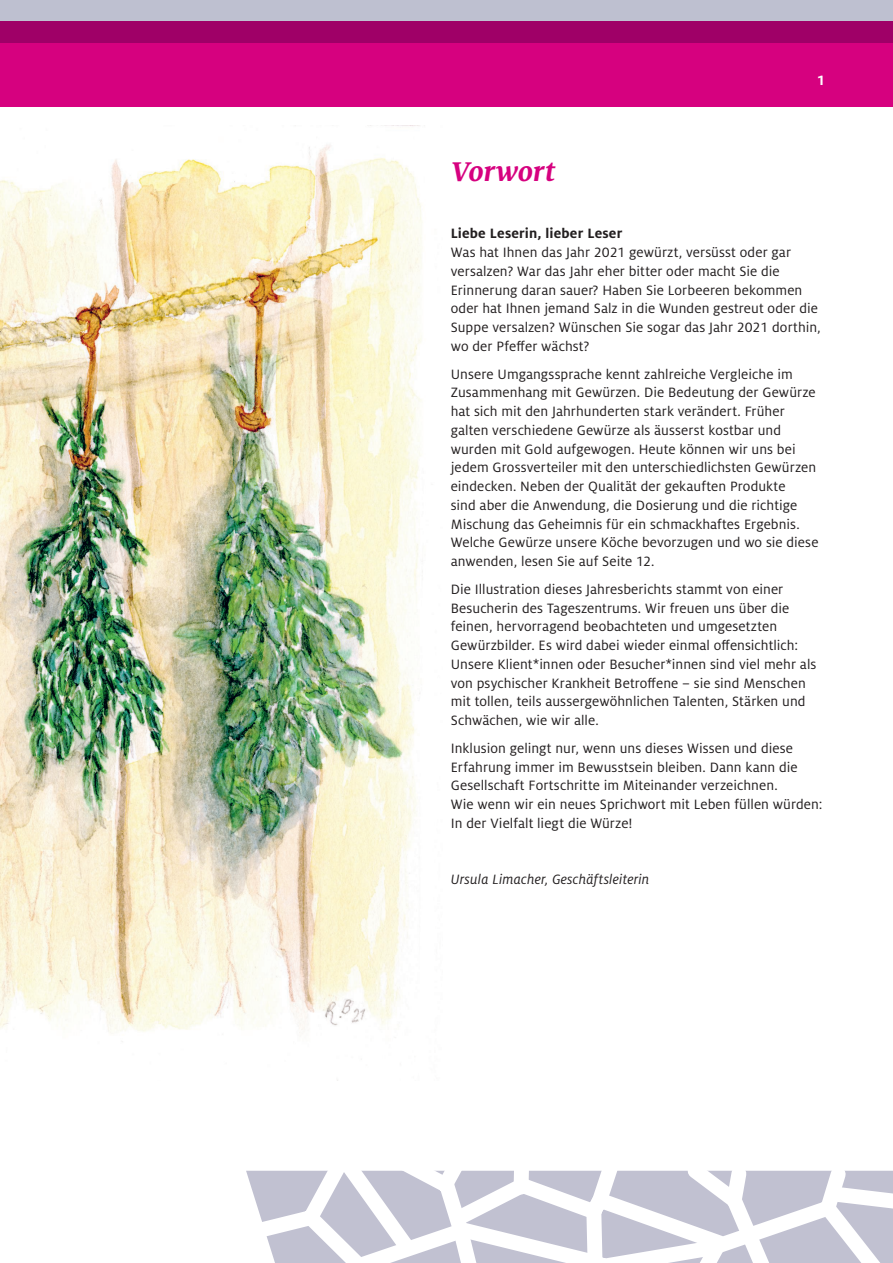
<style>
.page{position:relative;width:893px;height:1263px;background:#fff}
.page>*{position:absolute;margin:0;border:0;box-sizing:border-box;transform-origin:0 0}
.t1{font:italic 700 30px "Milo Serif OT";letter-spacing:-.01em;color:#d6017f}
.t2{font:15px/18.8px "Milo OT";letter-spacing:.005em;color:#231f20}
.t3{font:italic 15px "Milo OT";letter-spacing:.01em;color:#231f20}
.t4{font:700 15px "Milo OT";letter-spacing:.01em;color:#231f20}
.t5{font:700 15px "Milo OT";color:#fff}
</style>
<div class="page">
<div style="left:0;top:0;width:893px;height:43px;background:#bec0d0"></div>
<svg style="left:0;top:21px;width:893px;height:85px;background:#c70078"></svg>
<svg style="left:786px;top:1170px;width:71px;height:93px"></svg>
<svg style="left:807px;top:1177px;width:86px;height:86px"></svg>
<svg style="left:246px;top:1170px;width:540px;height:93px"></svg>
<img style="left:0;top:125px;width:423px;height:956px">
<h1 class="t1" style="left:451px;top:156px;width:106px">Vorwort</h1>
<p class="t5" style="left:817px;top:72px;width:9px">1</p>
<p class="t4" style="left:451px;top:225px;width:173px">Liebe Leserin, lieber Leser</p>
<p class="t2" style="left:451px;top:243px;width:372px">Was hat Ihnen das Jahr 2021 gewürzt, versüsst oder gar versalzen? War das Jahr eher bitter oder macht Sie die Erinnerung daran sauer? Haben Sie Lorbeeren bekommen oder hat Ihnen jemand Salz in die Wunden gestreut oder die Suppe versalzen? Wünschen Sie sogar das Jahr 2021 dorthin, wo der Pfeffer wächst?</p>
<p class="t2" style="left:451px;top:365px;width:369px">Unsere Umgangssprache kennt zahlreiche Vergleiche im Zusammenhang mit Gewürzen. Die Bedeutung der Gewürze hat sich mit den Jahrhunderten stark verändert. Früher galten verschiedene Gewürze als äusserst kostbar und wurden mit Gold aufgewogen. Heute können wir uns bei jedem Grossverteiler mit den unterschiedlichsten Gewürzen eindecken. Neben der Qualität der gekauften Produkte<br>sind aber die Anwendung, die Dosierung und die richtige Mischung das Geheimnis für ein schmackhaftes Ergebnis.<br>Welche Gewürze unsere Köche bevorzugen und wo sie diese anwenden, lesen Sie auf Seite 12.</p>
<p class="t2" style="left:451px;top:580px;width:367px">Die Illustration dieses Jahresberichts stammt von einer Besucherin des Tageszentrums. Wir freuen uns über die feinen, hervorragend beobachteten und umgesetzten Gewürzbilder. Es wird dabei wieder einmal offensichtlich:<br>Unsere Klient*innen oder Besucher*innen sind viel mehr als von psychischer Krankheit Betroffene – sie sind Menschen mit tollen, teils aussergewöhnlichen Talenten, Stärken und Schwächen, wie wir alle.</p>
<p class="t2" style="left:451px;top:739px;width:373px">Inklusion gelingt nur, wenn uns dieses Wissen und diese Erfahrung immer im Bewusstsein bleiben. Dann kann die Gesellschaft Fortschritte im Miteinander verzeichnen.<br>Wie wenn wir ein neues Sprichwort mit Leben füllen würden:<br>In der Vielfalt liegt die Würze!</p>
<p class="t3" style="left:451px;top:871px;width:200px">Ursula Limacher, Geschäftsleiterin</p>
</div>
